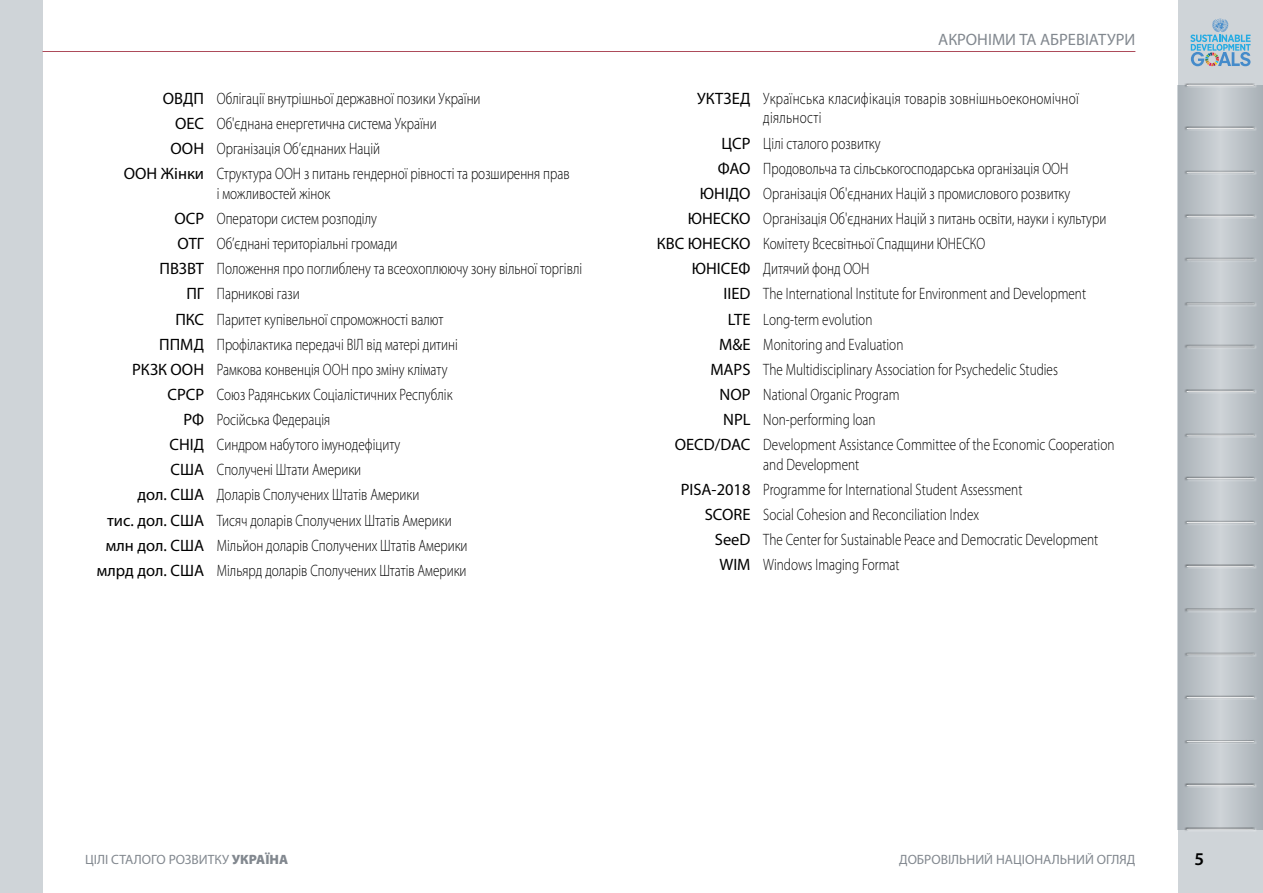
<style>
.page{position:relative;width:1263px;height:893px;background:#fff}
.page>*{position:absolute;margin:0;border:0;box-sizing:border-box;transform-origin:0 0}
.t1{font:600 18px "Myriad Pro";color:#000}
.t2{font:300 16.5px "Myriad Pro";color:#000;scale:.8 1}
.t3{font:300 16.5px/19.6px "Myriad Pro";letter-spacing:.02em;color:#000;scale:.8 1}
.t4{font:16.5px "Myriad Pro";color:#82888f}
.t5{font:13.5px "Myriad Pro";color:#82888f}
.s1{font-weight:400}
.s2{font-weight:900}
</style>
<div class="page">
<div style="left:1178px;top:829px;width:85px;height:64px;background:#cfd4d8"></div>
<div style="left:0;top:435px;width:43px;height:44px;background:#cfd4d8"></div>
<div style="left:0;top:216px;width:43px;height:44px;background:#cfd4d8"></div>
<div style="left:0;top:610px;width:43px;height:44px;background:#cfd4d8"></div>
<div style="left:0;top:129px;width:43px;height:44px;background:#cfd4d8"></div>
<div style="left:0;top:523px;width:43px;height:44px;background:#cfd4d8"></div>
<div style="left:0;top:304px;width:43px;height:44px;background:#cfd4d8"></div>
<div style="left:0;top:698px;width:43px;height:44px;background:#cfd4d8"></div>
<div style="left:0;top:85px;width:43px;height:44px;background:#cfd4d8"></div>
<div style="left:1178px;top:0;width:85px;height:85px;background:#cfd4d8"></div>
<div style="left:0;top:0;width:43px;height:85px;background:#cfd4d8"></div>
<div style="left:0;top:479px;width:43px;height:44px;background:#cfd4d8"></div>
<div style="left:0;top:260px;width:43px;height:44px;background:#cfd4d8"></div>
<div style="left:0;top:654px;width:43px;height:44px;background:#cfd4d8"></div>
<div style="left:0;top:173px;width:43px;height:43px;background:#cfd4d8"></div>
<div style="left:0;top:567px;width:43px;height:43px;background:#cfd4d8"></div>
<div style="left:0;top:348px;width:43px;height:43px;background:#cfd4d8"></div>
<div style="left:0;top:742px;width:43px;height:43px;background:#cfd4d8"></div>
<div style="left:0;top:391px;width:43px;height:44px;background:#cfd4d8"></div>
<div style="left:0;top:785px;width:43px;height:44px;background:#cfd4d8"></div>
<div style="left:0;top:829px;width:43px;height:64px;background:#cfd4d8"></div>
<svg style="left:1178px;top:85px;width:85px;height:744px;background:#bac1c6"></svg>
<hr style="left:43px;top:51px;width:1092px;height:1px;background:#ad4b5a">
<svg style="left:1190px;top:19px;width:60px;height:47px"></svg>
<hr style="left:1184px;top:433px;width:71px;height:4px;background:#fff;opacity:.75">
<div style="left:1186px;top:433px;width:70px;height:5px;background:#000;opacity:.75"></div>
<div style="left:1184px;top:389px;width:71px;height:5px;background:#aab1b7"></div>
<div style="left:1185px;top:389px;width:71px;height:5px;background:#000;opacity:.75"></div>
<div style="left:1184px;top:344px;width:71px;height:5px;background:#999fa5"></div>
<div style="left:1186px;top:345px;width:70px;height:5px;background:#000;opacity:.75"></div>
<div style="left:1184px;top:301px;width:71px;height:5px;background:#fff;opacity:.75"></div>
<hr style="left:1185px;top:302px;width:71px;height:4px;background:#000;opacity:.75">
<div style="left:1184px;top:257px;width:71px;height:5px;background:#999fa5"></div>
<hr style="left:1186px;top:258px;width:70px;height:4px;background:#000;opacity:.75">
<div style="left:1184px;top:213px;width:71px;height:6px;background:#9aa0a6"></div>
<div style="left:1186px;top:214px;width:70px;height:5px;background:#000;opacity:.75"></div>
<div style="left:1184px;top:170px;width:71px;height:5px;background:#999fa5"></div>
<div style="left:1186px;top:170px;width:70px;height:5px;background:#000;opacity:.75"></div>
<div style="left:1184px;top:126px;width:71px;height:5px;background:#fff;opacity:.75"></div>
<div style="left:1186px;top:126px;width:70px;height:5px;background:#000;opacity:.75"></div>
<div style="left:1184px;top:476px;width:71px;height:5px;background:#fff;opacity:.75"></div>
<div style="left:1186px;top:476px;width:70px;height:5px;background:#000;opacity:.75"></div>
<div style="left:1184px;top:520px;width:71px;height:5px;background:#9ca2a8"></div>
<div style="left:1186px;top:520px;width:70px;height:6px;background:#000;opacity:.75"></div>
<div style="left:1184px;top:564px;width:71px;height:5px;background:#fff;opacity:.75"></div>
<div style="left:1186px;top:564px;width:70px;height:5px;background:#000;opacity:.75"></div>
<div style="left:1184px;top:607px;width:71px;height:5px;background:#fff;opacity:.75"></div>
<div style="left:1186px;top:607px;width:70px;height:6px;background:#000;opacity:.75"></div>
<div style="left:1184px;top:651px;width:71px;height:5px;background:#fff;opacity:.75"></div>
<div style="left:1186px;top:652px;width:70px;height:5px;background:#000;opacity:.75"></div>
<div style="left:1184px;top:695px;width:71px;height:5px;background:#a9b0b6"></div>
<div style="left:1185px;top:695px;width:71px;height:5px;background:#000;opacity:.75"></div>
<div style="left:1184px;top:739px;width:71px;height:5px;background:#aab1b7"></div>
<div style="left:1185px;top:739px;width:71px;height:5px;background:#000;opacity:.75"></div>
<div style="left:1184px;top:783px;width:71px;height:5px;background:#fff;opacity:.75"></div>
<div style="left:1186px;top:783px;width:70px;height:5px;background:#000;opacity:.75"></div>
<hr style="left:1184px;top:827px;width:71px;height:4px;background:#fff;opacity:.75">
<div style="left:1186px;top:827px;width:70px;height:5px;background:#000;opacity:.75"></div>
<div style="left:1184px;top:82px;width:71px;height:6px;background:#fff;opacity:.75"></div>
<div style="left:1186px;top:83px;width:70px;height:5px;background:#000;opacity:.75"></div>
<p class="t2" style="left:163px;top:88px;width:399px"><span class="s1">ОВДП</span> Облігації внутрішньої державної позики України</p>
<p class="t2" style="left:175px;top:113px;width:329px"><span class="s1">ОЕС</span> Об'єднана енергетична система України</p>
<p class="t2" style="left:171px;top:139px;width:263px"><span class="s1">ООН</span> Організація Об’єднаних Націй</p>
<p class="t2" style="left:124px;top:164px;width:559px"><span class="s1">ООН Жінки</span> Структура ООН з питань гендерної рівності та розширення прав</p>
<p class="t2" style="left:217px;top:183px;width:143px">і можливостей жінок</p>
<p class="t2" style="left:174px;top:209px;width:255px"><span class="s1">ОСР</span> Оператори систем розподілу</p>
<p class="t2" style="left:178px;top:234px;width:276px"><span class="s1">ОТГ</span> Об’єднані територіальні громади</p>
<p class="t2" style="left:159px;top:259px;width:530px"><span class="s1">ПВЗВТ</span> Положення про поглиблену та всеохоплюючу зону вільної торгівлі</p>
<p class="t2" style="left:186px;top:284px;width:143px"><span class="s1">ПГ</span> Парникові гази</p>
<p class="t2" style="left:175px;top:309px;width:337px"><span class="s1">ПКС</span> Паритет купівельної спроможності валют</p>
<p class="t2" style="left:159px;top:334px;width:375px"><span class="s1">ППМД</span> Профілактика передачі ВІЛ від матері дитині</p>
<p class="t2" style="left:132px;top:359px;width:396px"><span class="s1">РКЗК ООН</span> Рамкова конвенція ООН про зміну клімату</p>
<p class="t2" style="left:168px;top:384px;width:358px"><span class="s1">СРСР</span> Союз Радянських Соціалістичних Республік</p>
<p class="t2" style="left:184px;top:410px;width:185px"><span class="s1">РФ</span> Російська Федерація</p>
<p class="t2" style="left:169px;top:435px;width:290px"><span class="s1">СНІД</span> Синдром набутого імунодефіциту</p>
<p class="t2" style="left:170px;top:460px;width:240px"><span class="s1">США</span> Сполучені Штати Америки</p>
<p class="t2" style="left:137px;top:485px;width:354px"><span class="s1">дол. США</span> Доларів Сполучених Штатів Америки</p>
<p class="t2" style="left:107px;top:510px;width:432px"><span class="s1">тис. дол. США</span> Тисяч доларів Сполучених Штатів Америки</p>
<p class="t2" style="left:106px;top:535px;width:454px"><span class="s1">млн дол. США</span> Мільйон доларів Сполучених Штатів Америки</p>
<p class="t2" style="left:97px;top:560px;width:464px"><span class="s1">млрд дол. США</span> Мільярд доларів Сполучених Штатів Америки</p>
<p class="t4" style="left:938px;top:29px;width:199px">АКРОНІМИ ТА АБРЕВІАТУРИ</p>
<p class="t3" style="left:763px;top:88px;width:396px;text-indent:-66px"><span class="s1">УКТЗЕД</span> Українська класифікація товарів зовнішньоекономічної діяльності</p>
<p class="t2" style="left:722px;top:133px;width:200px"><span class="s1">ЦСР</span> Цілі сталого розвитку</p>
<p class="t2" style="left:718px;top:158px;width:440px"><span class="s1">ФАО</span> Продовольча та сільськогосподарська організація ООН</p>
<p class="t2" style="left:700px;top:183px;width:464px"><span class="s1">ЮНІДО</span> Організація Об'єднаних Націй з промислового розвитку</p>
<p class="t2" style="left:688px;top:209px;width:525px"><span class="s1">ЮНЕСКО</span> Організація Об'єднаних Націй з питань освіти, науки і культури</p>
<p class="t2" style="left:657px;top:234px;width:412px"><span class="s1">КВС ЮНЕСКО</span> Комітету Всесвітньої Спадщини ЮНЕСКО</p>
<p class="t2" style="left:692px;top:259px;width:223px"><span class="s1">ЮНІСЕФ</span> Дитячий фонд ООН</p>
<p class="t2" style="left:723px;top:284px;width:455px"><span class="s1">IIED</span> The International Institute for Environment and Development</p>
<p class="t2" style="left:728px;top:309px;width:182px"><span class="s1">LTE</span> Long-term evolution</p>
<p class="t2" style="left:719px;top:334px;width:232px"><span class="s1">M&amp;E</span> Monitoring and Evaluation</p>
<p class="t2" style="left:710px;top:359px;width:436px"><span class="s1">MAPS</span> The Multidisciplinary Association for Psychedelic Studies</p>
<p class="t2" style="left:719px;top:384px;width:227px"><span class="s1">NOP</span> National Organic Program</p>
<p class="t2" style="left:723px;top:410px;width:192px"><span class="s1">NPL</span> Non-performing loan</p>
<p class="t2" style="left:675px;top:435px;width:551px"><span class="s1">OECD/DAC</span> Development Assistance Committee of the Economic Cooperation</p>
<p class="t2" style="left:763px;top:454px;width:121px">and Development</p>
<p class="t2" style="left:681px;top:479px;width:429px"><span class="s1">PISA-2018</span> Programme for International Student Assessment</p>
<p class="t2" style="left:705px;top:505px;width:344px"><span class="s1">SCORE</span> Social Cohesion and Reconciliation Index</p>
<p class="t2" style="left:715px;top:530px;width:481px"><span class="s1">SeeD</span> The Center for Sustainable Peace and Democratic Development</p>
<p class="t2" style="left:719px;top:555px;width:227px"><span class="s1">WIM</span> Windows Imaging Format</p>
<p class="t5" style="left:85px;top:851px;width:205px">ЦІЛІ СТАЛОГО РОЗВИТКУ <span class="s2">УКРАЇНА</span></p>
<p class="t5" style="left:899px;top:851px;width:238px">ДОБРОВІЛЬНИЙ НАЦІОНАЛЬНИЙ ОГЛЯД</p>
<p class="t1" style="left:1194px;top:847px;width:11px">5</p>
</div>
